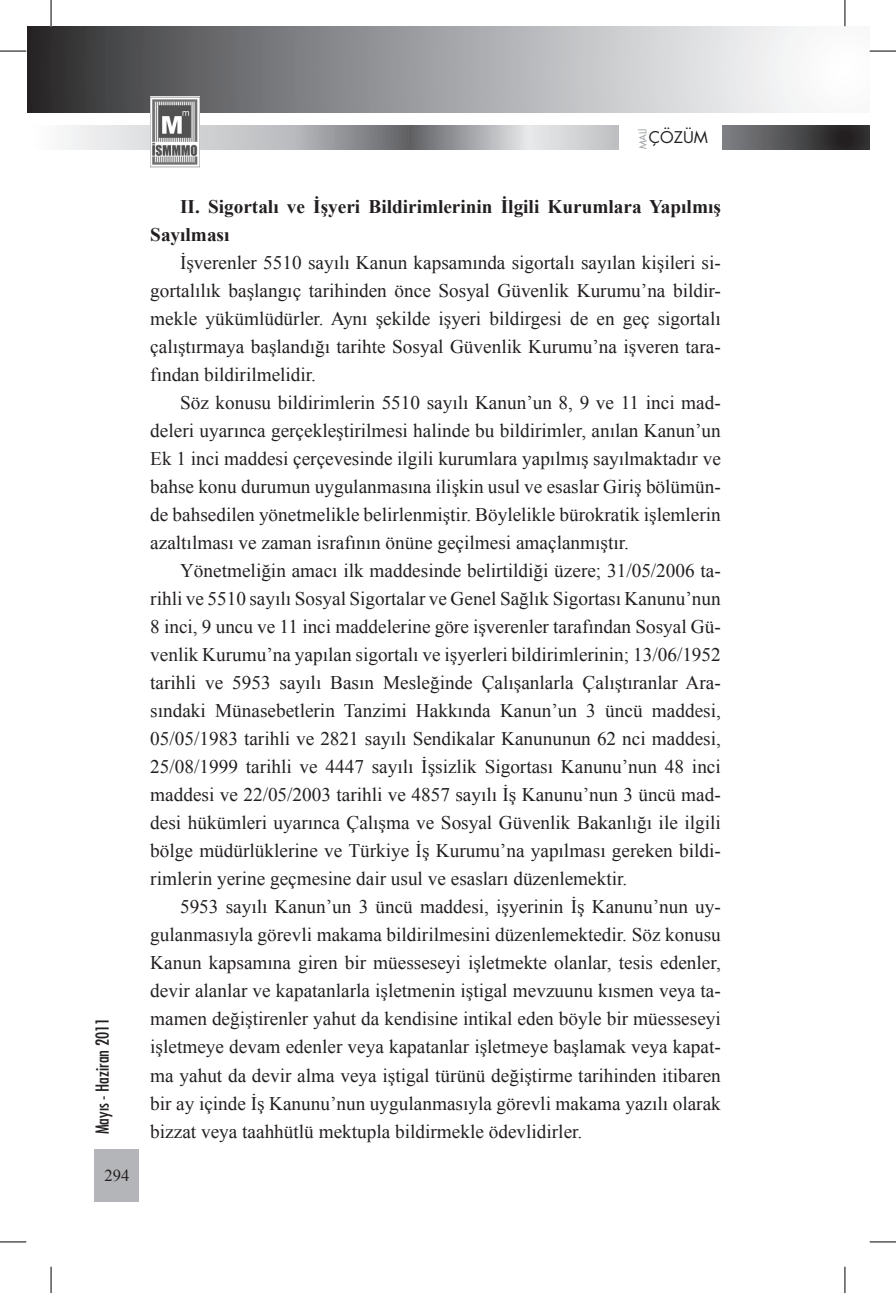
<style>
.page{position:relative;width:896px;height:1293px;background:#fff}
.page>*{position:absolute;margin:0;border:0;box-sizing:border-box;transform-origin:0 0}
.t1{font:19.25px/28px "Times New Roman";color:#231f20;text-align:justify}
.t2{font:700 19.25px/28px "Times New Roman";color:#231f20}
.t3{font:17.5px "Futura Cond Nr Tr";color:#231f20}
.t4{font:16.62px "Times New Roman";color:#231f20}
.t5{font:15.75px "Futura Book Tr";color:#231f20}
.t6{font:9.62px "Futura Book Tr";color:#97999c}
</style>
<div class="page">
<div style="left:94px;top:1148px;width:45px;height:53px;background:#b4b5b8"></div>
<svg style="left:27px;top:26px;width:843px;height:87px;background:#a0a1a3"></svg>
<svg style="left:65px;top:126px;width:805px;height:23px;background:#9fa0a2"></svg>
<div style="left:619px;top:123px;width:103px;height:35px;background:#fff"></div>
<img style="left:150px;top:97px;width:50px;height:70px">
<svg style="left:0;top:51px;width:26px;height:1px"></svg>
<svg style="left:870px;top:51px;width:26px;height:1px"></svg>
<svg style="left:0;top:1241px;width:26px;height:1px"></svg>
<svg style="left:870px;top:1241px;width:26px;height:1px"></svg>
<svg style="left:51px;top:0;width:1px;height:26px"></svg>
<svg style="left:51px;top:1266px;width:1px;height:27px"></svg>
<svg style="left:844px;top:0;width:1px;height:26px"></svg>
<svg style="left:844px;top:1266px;width:1px;height:27px"></svg>
<p class="t3" style="left:91px;top:1134px;width:118px;rotate:-90deg">Mayıs - Haziran 2011</p>
<p class="t4" style="left:104px;top:1165px;width:26px">294</p>
<p class="t6" style="left:636px;top:149px;width:22px;rotate:-90deg">MALİ</p>
<p class="t5" style="left:649px;top:126px;width:60px">ÇÖZÜM</p>
<p class="t2" style="left:150px;top:193px;width:572px;text-indent:30px">II. Sigortalı ve İşyeri Bildirimlerinin İlgili Kurumlara Yapılmış<br>Sayılması</p>
<p class="t1" style="left:150px;top:249px;width:572px;text-indent:30px">İşverenler 5510 sayılı Kanun kapsamında sigortalı sayılan kişileri si&shy;gortalılık başlangıç tarihinden önce Sosyal Güvenlik Kurumu’na bildir&shy;mekle yükümlüdürler. Aynı şekilde işyeri bildirgesi de en geç sigortalı çalıştırmaya başlandığı tarihte Sosyal Güvenlik Kurumu’na işveren tara&shy;fından bildirilmelidir.</p>
<p class="t1" style="left:150px;top:389px;width:572px;text-indent:30px">Söz konusu bildirimlerin 5510 sayılı Kanun’un 8, 9 ve 11 inci mad&shy;deleri uyarınca gerçekleştirilmesi halinde bu bildirimler, anılan Kanun’un Ek 1 inci maddesi çerçevesinde ilgili kurumlara yapılmış sayılmaktadır ve bahse konu durumun uygulanmasına ilişkin usul ve esaslar Giriş bölümün&shy;de bahsedilen yönetmelikle belirlenmiştir. Böylelikle bürokratik işlemlerin azaltılması ve zaman israfının önüne geçilmesi amaçlanmıştır.</p>
<p class="t1" style="left:150px;top:557px;width:572px;text-indent:30px">Yönetmeliğin amacı ilk maddesinde belirtildiği üzere; 31/05/2006 ta&shy;rihli ve 5510 sayılı Sosyal Sigortalar ve Genel Sağlık Sigortası Kanunu’nun 8 inci, 9 uncu ve 11 inci maddelerine göre işverenler tarafından Sosyal Gü&shy;venlik Kurumu’na yapılan sigortalı ve işyerleri bildirimlerinin; 13/06/1952 tarihli ve 5953 sayılı Basın Mesleğinde Çalışanlarla Çalıştıranlar Ara&shy;sındaki Münasebetlerin Tanzimi Hakkında Kanun’un 3 üncü maddesi, 05/05/1983 tarihli ve 2821 sayılı Sendikalar Kanununun 62 nci maddesi, 25/08/1999 tarihli ve 4447 sayılı İşsizlik Sigortası Kanunu’nun 48 inci maddesi ve 22/05/2003 tarihli ve 4857 sayılı İş Kanunu’nun 3 üncü mad&shy;desi hükümleri uyarınca Çalışma ve Sosyal Güvenlik Bakanlığı ile ilgili bölge müdürlüklerine ve Türkiye İş Kurumu’na yapılması gereken bildi&shy;rimlerin yerine geçmesine dair usul ve esasları düzenlemektir.</p>
<p class="t1" style="left:150px;top:893px;width:572px;text-indent:30px">5953 sayılı Kanun’un 3 üncü maddesi, işyerinin İş Kanunu’nun uy&shy;gulanmasıyla görevli makama bildirilmesini düzenlemektedir. Söz konusu Kanun kapsamına giren bir müesseseyi işletmekte olanlar, tesis edenler, devir alanlar ve kapatanlarla işletmenin iştigal mevzuunu kısmen veya ta&shy;mamen değiştirenler yahut da kendisine intikal eden böyle bir müesseseyi işletmeye devam edenler veya kapatanlar işletmeye başlamak veya kapat&shy;ma yahut da devir alma veya iştigal türünü değiştirme tarihinden itibaren bir ay içinde İş Kanunu’nun uygulanmasıyla görevli makama yazılı olarak bizzat veya taahhütlü mektupla bildirmekle ödevlidirler.</p>
</div>
